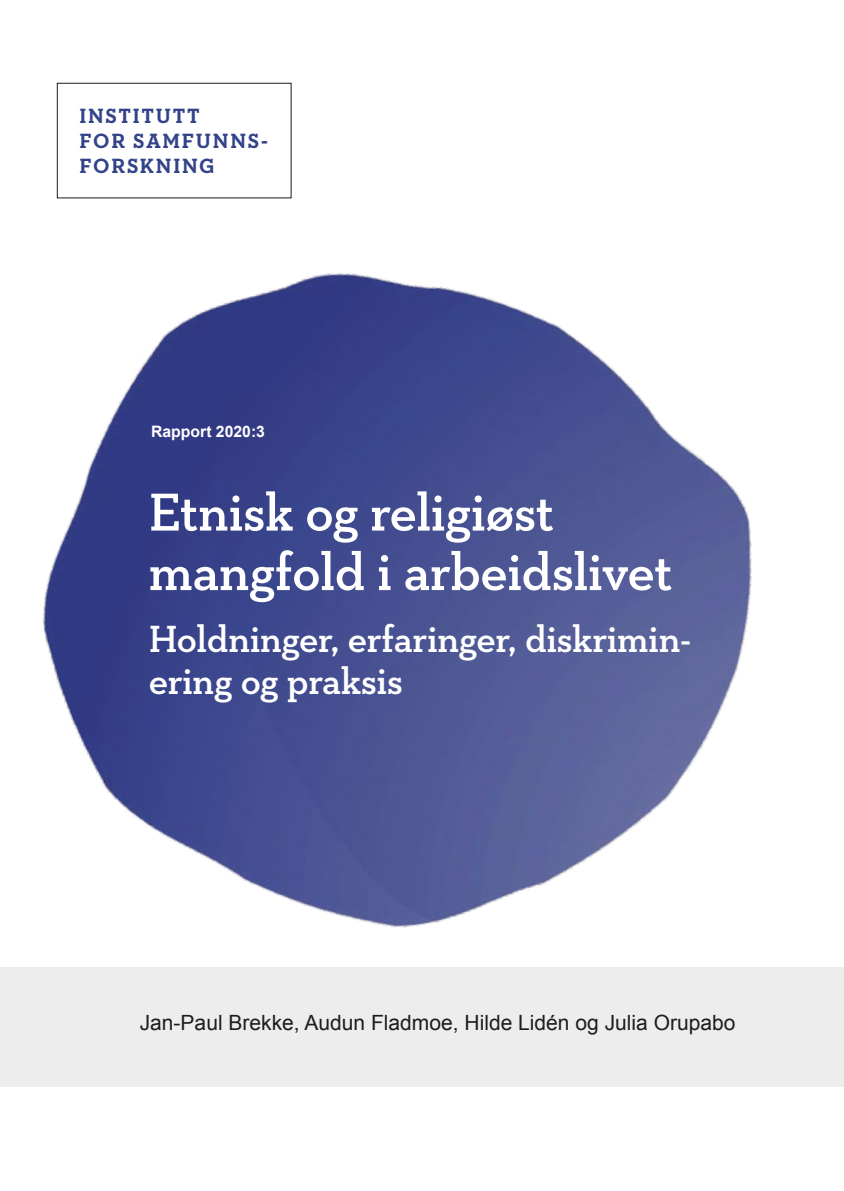
<style>
.page{position:relative;width:844px;height:1191px;background:#fff}
.page>*{position:absolute;margin:0;border:0;box-sizing:border-box;transform-origin:0 0}
.Omslag_tittel{font:600 54.25px/59.5px "Neutraface Slab Text";letter-spacing:-.01em;color:#fff}
.Omslag_undertittel{font:600 38.5px/42px "Neutraface Slab Text";letter-spacing:-.01em;color:#fff}
.t1{font:21px "Arial";color:#1d1d1b}
.t2{font:700 21px "Neutraface Slab Text";letter-spacing:.08em;color:#334389}
.t3{font:700 15.75px "Arial";color:#fff}
</style>
<div class="page">
<div style="left:0;top:966px;width:843px;height:120px;background:#ededed"></div>
<div style="left:57px;top:83px;width:234px;height:115px;border:1px solid #1d1d1b"></div>
<img style="left:43px;top:198px;width:709px;height:730px">
<p class="t2" style="left:79px;top:102px;width:122px">INSTITUTT</p>
<p class="t2" style="left:79px;top:127px;width:190px">FOR SAMFUNNS-</p>
<p class="t2" style="left:79px;top:152px;width:137px">FORSKNING</p>
<p class="t3" style="left:151px;top:421px;width:115px">Rapport 2020:3</p>
<h1 class="Omslag_tittel" style="left:149px;top:482px;width:525px">Etnisk og religiøst mangfold i arbeidslivet</h1>
<h2 class="Omslag_undertittel" style="left:149px;top:617px;width:544px">Holdninger, erfaringer, diskrimin&shy;ering og praksis</h2>
<p class="t1" style="left:140px;top:1008px;width:597px">Jan-Paul Brekke, Audun Fladmoe, Hilde Lidén og Julia Orupabo</p>
</div>
